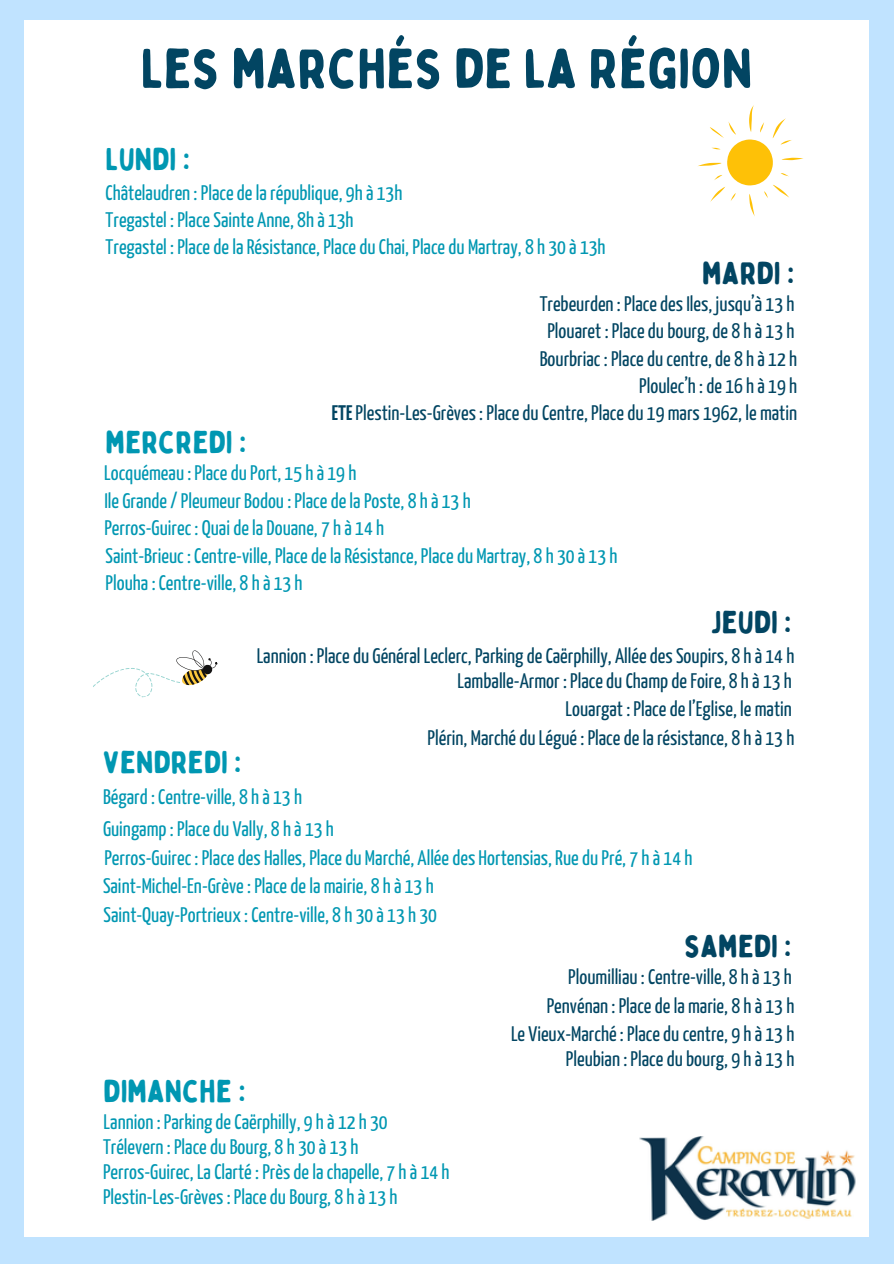
<style>
.page{position:relative;width:894px;height:1264px;background:#fff}
.page>*{position:absolute;margin:0;border:0;box-sizing:border-box;transform-origin:0 0}
.t1{font:55.5px "Bobby Jones Soft";color:#024562}
.t2{font:31.5px "Bobby Jones Soft";color:#0097b2}
.t3{font:31.5px "Bobby Jones Soft";color:#024562}
.t4{font:21px "Yanone Kaffeesatz";color:#0097b2}
.t5{font:21px "Yanone Kaffeesatz";color:#024562}
.s1{font-weight:700}
</style>
<div class="page">
<div style="left:0;top:0;width:893px;height:1263px;background:#c0e3ff"></div>
<div style="left:25px;top:20px;width:843px;height:1216px;background:#fff"></div>
<svg style="left:697px;top:105px;width:106px;height:112px"></svg>
<img style="left:639px;top:1136px;width:216px;height:84px">
<svg style="left:93px;top:650px;width:125px;height:48px"></svg>
<h1 class="t1" style="left:141px;top:34px;width:613px">LES MARCHÉS DE LA RÉGION</h1>
<h2 class="t2" style="left:106px;top:140px;width:86px">LUNDI :</h2>
<p class="t4" style="left:106px;top:184px;width:298px">Châtelaudren : Place de la république, 9h à 13h</p>
<p class="t4" style="left:106px;top:211px;width:249px">Tregastel : Place Sainte Anne, 8h à 13h</p>
<p class="t4" style="left:106px;top:239px;width:501px">Tregastel : Place de la Résistance, Place du Chai, Place du Martray, 8 h 30 à 13h</p>
<p class="t3" style="left:702px;top:254px;width:93px">MARDI :</p>
<h2 class="t5" style="left:539px;top:296px;width:256px">Trebeurden : Place des Iles, jusqu’à 13 h</h2>
<p class="t5" style="left:547px;top:323px;width:248px">Plouaret : Place du bourg, de 8 h à 13 h</p>
<p class="t5" style="left:539px;top:350px;width:259px">Bourbriac : Place du centre, de 8 h à 12 h</p>
<p class="t5" style="left:331px;top:405px;width:467px"><span class="s1">ETE</span> Plestin-Les-Grèves : Place du Centre, Place du 19 mars 1962, le matin</p>
<h2 class="t5" style="left:639px;top:377px;width:159px">Ploulec’h : de 16 h à 19 h</h2>
<p class="t2" style="left:106px;top:423px;width:142px">MERCREDI :</p>
<p class="t4" style="left:104px;top:492px;width:367px">Ile Grande / Pleumeur Bodou : Place de la Poste, 8 h à 13 h</p>
<p class="t4" style="left:104px;top:464px;width:253px">Locquémeau : Place du Port, 15 h à 19 h</p>
<p class="t4" style="left:104px;top:520px;width:281px">Perros-Guirec : Quai de la Douane, 7 h à 14 h</p>
<p class="t4" style="left:106px;top:547px;width:513px">Saint-Brieuc : Centre-ville, Place de la Résistance, Place du Martray, 8 h 30 à 13 h</p>
<p class="t4" style="left:106px;top:574px;width:198px">Plouha : Centre-ville, 8 h à 13 h</p>
<p class="t3" style="left:710px;top:602px;width:82px">JEUDI :</p>
<p class="t5" style="left:257px;top:648px;width:539px">Lannion : Place du Général Leclerc, Parking de Caërphilly, Allée des Soupirs, 8 h à 14 h</p>
<h2 class="t5" style="left:457px;top:672px;width:336px">Lamballe-Armor : Place du Champ de Foire, 8 h à 13 h</h2>
<p class="t5" style="left:565px;top:701px;width:228px">Louargat : Place de l’Eglise, le matin</p>
<p class="t5" style="left:427px;top:729px;width:368px">Plérin, Marché du Légué : Place de la résistance, 8 h à 13 h</p>
<p class="t2" style="left:104px;top:743px;width:139px">VENDREDI :</p>
<p class="t4" style="left:103px;top:788px;width:200px">Bégard : Centre-ville, 8 h à 13 h</p>
<h2 class="t4" style="left:103px;top:820px;width:232px">Guingamp : Place du Vally, 8 h à 13 h</h2>
<p class="t4" style="left:104px;top:849px;width:589px">Perros-Guirec : Place des Halles, Place du Marché, Allée des Hortensias, Rue du Pré, 7 h à 14 h</p>
<p class="t4" style="left:103px;top:877px;width:332px">Saint-Michel-En-Grève : Place de la mairie, 8 h à 13 h</p>
<p class="t4" style="left:104px;top:906px;width:335px">Saint-Quay-Portrieux : Centre-ville, 8 h 30 à 13 h 30</p>
<p class="t3" style="left:684px;top:926px;width:108px">SAMEDI :</p>
<p class="t5" style="left:568px;top:968px;width:225px">Ploumilliau : Centre-ville, 8 h à 13 h</p>
<p class="t5" style="left:546px;top:997px;width:249px">Penvénan : Place de la marie, 8 h à 13 h</p>
<h2 class="t5" style="left:511px;top:1025px;width:285px">Le Vieux-Marché : Place du centre, 9 h à 13 h</h2>
<p class="t5" style="left:565px;top:1050px;width:230px">Pleubian : Place du bourg, 9 h à 13 h</p>
<p class="t2" style="left:104px;top:1071px;width:143px">DIMANCHE :</p>
<h2 class="t4" style="left:104px;top:1113px;width:285px">Lannion : Parking de Caërphilly, 9 h à 12 h 30</h2>
<p class="t4" style="left:103px;top:1138px;width:257px">Trélevern : Place du Bourg, 8 h 30 à 13 h</p>
<p class="t4" style="left:103px;top:1163px;width:348px">Perros-Guirec, La Clarté : Près de la chapelle, 7 h à 14 h</p>
<p class="t4" style="left:103px;top:1188px;width:296px">Plestin-Les-Grèves : Place du Bourg, 8 h à 13 h</p>
</div>
